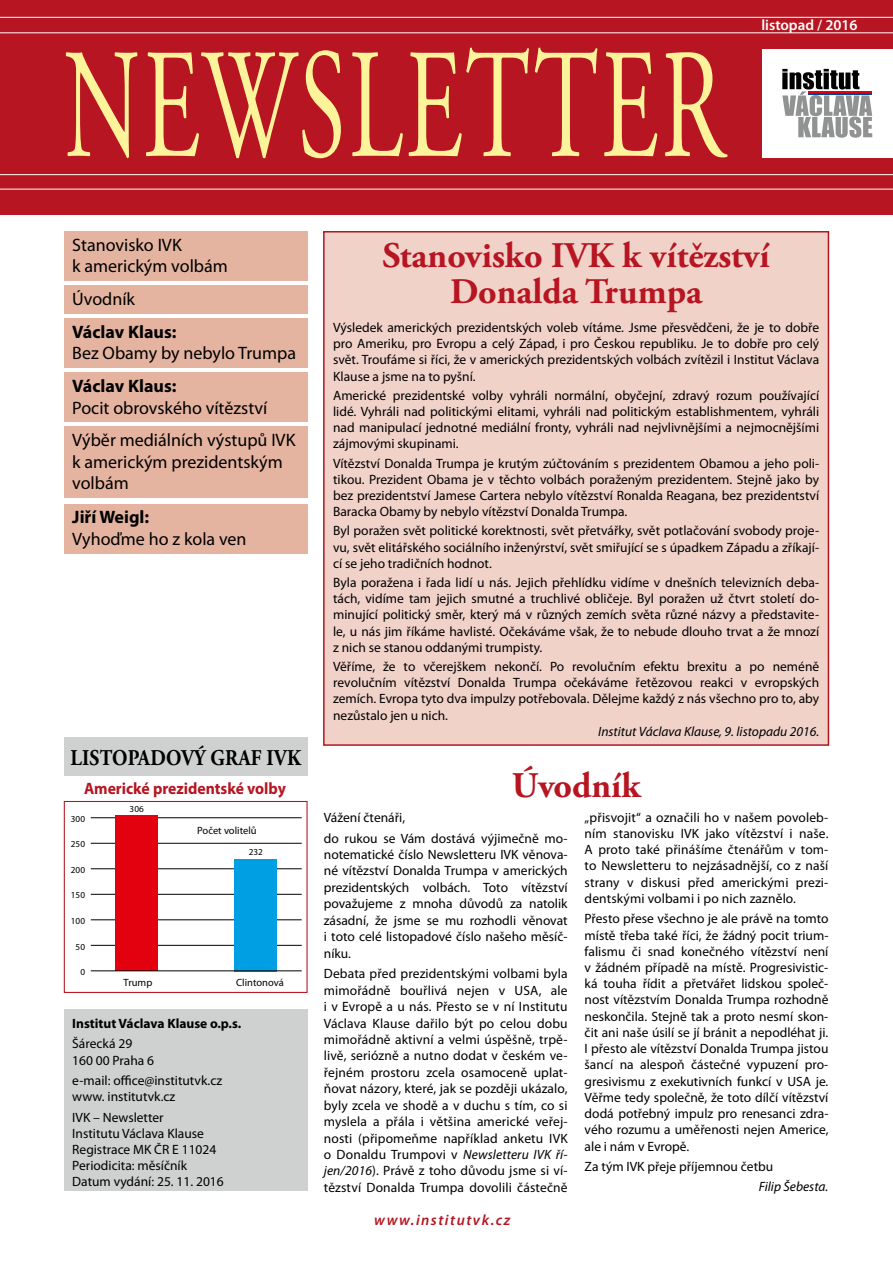
<style>
.page{position:relative;width:893px;height:1263px;background:#fff}
.page>*{position:absolute;margin:0;border:0;box-sizing:border-box;transform-origin:0 0}
.t1{font:156px "Adobe Garamond Pro";letter-spacing:.03em;color:#fdf39b;scale:.62 1}
.t2{font:700 36px/36px "Adobe Garamond Pro";color:#b61521;text-align:center}
.t3{font:700 22.5px "Adobe Garamond Pro";letter-spacing:.015em;color:#000;scale:.87 1}
.t4{font:18px/21.6px "Myriad Pro";color:#000}
.t5{font:700 18px "Myriad Pro";color:#000}
.t6{font:700 16.5px "Myriad Pro";color:#b61521;scale:.95 1}
.t7{font:italic 600 15px "Myriad Pro";letter-spacing:.1em;color:#b61521}
.t8{font:600 15px "Myriad Pro";color:#fff}
.t9{font:13.5px/16.2px "Myriad Pro";color:#000;text-align:justify}
.t10{font:italic 13.5px "Myriad Pro";color:#000}
.t11{font:700 13.5px "Myriad Pro";color:#000}
.t12{font:10.5px "Myriad Pro";color:#000}
.t13{font:9.15px "Myriad Pro";color:#000}
.s1{font-style:italic}
</style>
<div class="page">
<div style="left:0;top:0;width:893px;height:215px;background:#b61521"></div>
<div style="left:762px;top:50px;width:131px;height:108px;background:#fff"></div>
<svg style="left:782px;top:69px;width:90px;height:69px"></svg>
<hr style="left:808px;top:91px;width:64px;height:2px;background:#e3000f">
<hr style="left:808px;top:93px;width:64px;height:1px;background:#004799">
<hr style="left:0;top:17px;width:893px;height:1px;background:#fff">
<hr style="left:0;top:174px;width:893px;height:1px;background:#fff">
<hr style="left:0;top:33px;width:893px;height:1px;background:#fff">
<hr style="left:0;top:189px;width:893px;height:1px;background:#fff">
<div style="left:64px;top:231px;width:244px;height:50px;background:#e4b4a0"></div>
<div style="left:64px;top:318px;width:244px;height:50px;background:#e4b4a0"></div>
<div style="left:64px;top:285px;width:244px;height:29px;background:#e4b4a0"></div>
<div style="left:64px;top:372px;width:244px;height:50px;background:#e4b4a0"></div>
<div style="left:64px;top:504px;width:244px;height:50px;background:#e4b4a0"></div>
<div style="left:64px;top:426px;width:244px;height:72px;background:#e4b4a0"></div>
<div style="left:64px;top:1009px;width:244px;height:182px;background:#cfd0d0"></div>
<div style="left:64px;top:737px;width:244px;height:39px;background:#cfd0d0"></div>
<div style="left:324px;top:232px;width:504px;height:513px;background:#f1d2c9"></div>
<div style="left:323px;top:231px;width:506px;height:515px;border:2px solid #b61521"></div>
<div style="left:64px;top:801px;width:244px;height:192px;border:1px solid #b61521"></div>
<hr style="left:91px;top:817px;width:211px;height:1px;background:#000">
<hr style="left:91px;top:843px;width:211px;height:1px;background:#000">
<hr style="left:91px;top:868px;width:211px;height:1px;background:#000">
<hr style="left:91px;top:894px;width:211px;height:1px;background:#000">
<hr style="left:91px;top:919px;width:211px;height:1px;background:#000">
<hr style="left:91px;top:945px;width:211px;height:1px;background:#000">
<div style="left:116px;top:816px;width:42px;height:155px;background:#e3000f"></div>
<div style="left:235px;top:859px;width:42px;height:112px;background:#009ee3"></div>
<hr style="left:91px;top:970px;width:211px;height:1px;background:#000">
<h1 class="t1" style="left:64px;top:13px;width:1066px">NEWSLETTER</h1>
<p class="t8" style="left:761px;top:17px;width:98px">listopad / 2016</p>
<h3 class="t4" style="left:72px;top:234px;width:157px">Stanovisko IVK<br>k americkým volbám</h3>
<h3 class="t4" style="left:72px;top:289px;width:64px">Úvodník</h3>
<h3 class="t5" style="left:72px;top:322px;width:106px">Václav Klaus:</h3>
<h3 class="t4" style="left:72px;top:343px;width:225px">Bez Obamy by nebylo Trumpa</h3>
<h3 class="t5" style="left:72px;top:376px;width:106px">Václav Klaus:</h3>
<h3 class="t4" style="left:72px;top:397px;width:197px">Pocit obrovského vítězství</h3>
<h3 class="t4" style="left:72px;top:430px;width:225px">Výběr mediálních výstupů IVK k americkým prezidentským volbám</h3>
<h3 class="t5" style="left:72px;top:507px;width:78px">Jiří Weigl:</h3>
<h3 class="t4" style="left:72px;top:529px;width:176px">Vyhoďme ho z kola ven</h3>
<h3 class="t3" style="left:70px;top:744px;width:267px">LISTOPADOVÝ GRAF IVK</h3>
<p class="t6" style="left:84px;top:780px;width:214px">Americké prezidentské volby</p>
<p class="t13" style="left:71px;top:814px;width:16px">300</p>
<p class="t13" style="left:71px;top:839px;width:16px">250</p>
<p class="t13" style="left:71px;top:865px;width:16px">200</p>
<p class="t13" style="left:71px;top:890px;width:16px">150</p>
<p class="t13" style="left:71px;top:916px;width:16px">100</p>
<p class="t13" style="left:76px;top:941px;width:11px">50</p>
<p class="t13" style="left:80px;top:967px;width:6px">0</p>
<p class="t12" style="left:124px;top:976px;width:30px">Trump</p>
<p class="t12" style="left:236px;top:976px;width:49px">Clintonová</p>
<p class="t13" style="left:130px;top:804px;width:16px">306</p>
<p class="t12" style="left:197px;top:825px;width:61px">Počet volitelů</p>
<p class="t13" style="left:249px;top:847px;width:16px">232</p>
<p class="t11" style="left:72px;top:1016px;width:171px">Institut Václava Klause o.p.s.</p>
<p class="t9" style="left:72px;top:1036px;width:83px">Šárecká 29<br>160 00 Praha 6</p>
<p class="t9" style="left:72px;top:1072px;width:151px">e-mail: office@institutvk.cz www. institutvk.cz</p>
<p class="t9" style="left:72px;top:1109px;width:153px;text-align:left">IVK – Newsletter<br>Institutu Václava Klause<br>Registrace MK ČR E 11024<br>Periodicita: měsíčník<br>Datum vydání: 25. 11. 2016</p>
<h2 class="t2" style="left:383px;top:238px;width:388px">Stanovisko IVK k vítězství<br>Donalda Trumpa</h2>
<p class="t9" style="left:333px;top:320px;width:488px">Výsledek amerických prezidentských voleb vítáme. Jsme přesvědčeni, že je to dobře pro Ameriku, pro Evropu a celý Západ, i pro Českou republiku. Je to dobře pro celý svět. Troufáme si říci, že v amerických prezidentských volbách zvítězil i Institut Václava Klause a jsme na to pyšní.</p>
<p class="t9" style="left:333px;top:387px;width:488px">Americké prezidentské volby vyhráli normální, obyčejní, zdravý rozum používající lidé. Vyhráli nad politickými elitami, vyhráli nad politickým establishmentem, vyhráli nad manipulací jednotné mediální fronty, vyhráli nad nejvlivnějšími a nejmocnějšími zájmovými skupinami.</p>
<p class="t9" style="left:333px;top:455px;width:488px">Vítězství Donalda Trumpa je krutým zúčtováním s prezidentem Obamou a jeho poli&shy;tikou. Prezident Obama je v těchto volbách poraženým prezidentem. Stejně jako by bez prezidentství Jamese Cartera nebylo vítězství Ronalda Reagana, bez prezidentství Baracka Obamy by nebylo vítězství Donalda Trumpa.</p>
<p class="t9" style="left:333px;top:523px;width:488px">Byl poražen svět politické korektnosti, svět přetvářky, svět potlačování svobody proje&shy;vu, svět elitářského sociálního inženýrství, svět smiřující se s úpadkem Západu a zříkají&shy;cí se jeho tradičních hodnot.</p>
<p class="t9" style="left:333px;top:575px;width:488px">Byla poražena i řada lidí u nás. Jejich přehlídku vidíme v dnešních televizních deba&shy;tách, vidíme tam jejich smutné a truchlivé obličeje. Byl poražen už čtvrt století do&shy;minující politický směr, který má v různých zemích světa různé názvy a představite&shy;le, u nás jim říkáme havlisté. Očekáváme však, že to nebude dlouho trvat a že mnozí z nich se stanou oddanými trumpisty.</p>
<p class="t9" style="left:333px;top:659px;width:488px">Věříme, že to včerejškem nekončí. Po revolučním efektu brexitu a po neméně revolučním vítězství Donalda Trumpa očekáváme řetězovou reakci v evropských zemích. Evropa tyto dva impulzy potřebovala. Dělejme každý z nás všechno pro to, aby nezůstalo jen u nich.</p>
<p class="t10" style="left:598px;top:724px;width:222px">Institut Václava Klause, 9. listopadu 2016.</p>
<h2 class="t2" style="left:512px;top:768px;width:130px">Úvodník</h2>
<p class="t9" style="left:324px;top:807px;width:245px;line-height:20.7px">Vážení čtenáři,<br>do rukou se Vám dostává výjimečně mo-</p>
<p class="t9" style="left:324px;top:846px;width:245px">notematické číslo Newsletteru IVK věnova&shy;né vítězství Donalda Trumpa v amerických prezidentských volbách. Toto vítězství považujeme z mnoha důvodů za natolik zásadní, že jsme se mu rozhodli věnovat i toto celé listopadové číslo našeho měsíč&shy;níku.</p>
<p class="t9" style="left:324px;top:966px;width:245px">Debata před prezidentskými volbami byla mimořádně bouřlivá nejen v USA, ale i v Evropě a u nás. Přesto se v ní Institutu Václava Klause dařilo být po celou dobu mimořádně aktivní a velmi úspěšně, trpě&shy;livě, seriózně a nutno dodat v českém ve&shy;řejném prostoru zcela osamoceně uplat&shy;ňovat názory, které, jak se později ukázalo, byly zcela ve shodě a v duchu s tím, co si myslela a přála i většina americké veřej&shy;nosti (připomeňme například anketu IVK o Donaldu Trumpovi v <span class="s1">Newsletteru IVK ří&shy;jen/2016</span>). Právě z toho důvodu jsme si ví&shy;tězství Donalda Trumpa dovolili částečně</p>
<p class="t9" style="left:585px;top:809px;width:245px">„přisvojit“ a označili ho v našem povoleb&shy;ním stanovisku IVK jako vítězství i naše.<br>A proto také přinášíme čtenářům v tom&shy;to Newsletteru to nejzásadnější, co z naší strany v diskusi před americkými prezi&shy;dentskými volbami i po nich zaznělo.</p>
<p class="t9" style="left:585px;top:911px;width:245px">Přesto přese všechno je ale právě na tomto místě třeba také říci, že žádný pocit trium&shy;falismu či snad konečného vítězství není v žádném případě na místě. Progresivistic&shy;ká touha řídit a přetvářet lidskou společ&shy;nost vítězstvím Donalda Trumpa rozhodně neskončila. Stejně tak a proto nesmí skon&shy;čit ani naše úsilí se jí bránit a nepodléhat ji.<br>I přesto ale vítězství Donalda Trumpa jistou šancí na alespoň částečné vypuzení pro&shy;gresivismu z exekutivních funkcí v USA je.<br>Věřme tedy společně, že toto dílčí vítězství dodá potřebný impulz pro renesanci zdra&shy;vého rozumu a uměřenosti nejen Americe, ale i nám v Evropě.</p>
<p class="t9" style="left:585px;top:1159px;width:190px">Za tým IVK přeje příjemnou četbu</p>
<p class="t10" style="left:759px;top:1180px;width:71px">Filip Šebesta.</p>
<p class="t7" style="left:374px;top:1212px;width:138px">www.institutvk.cz</p>
</div>
